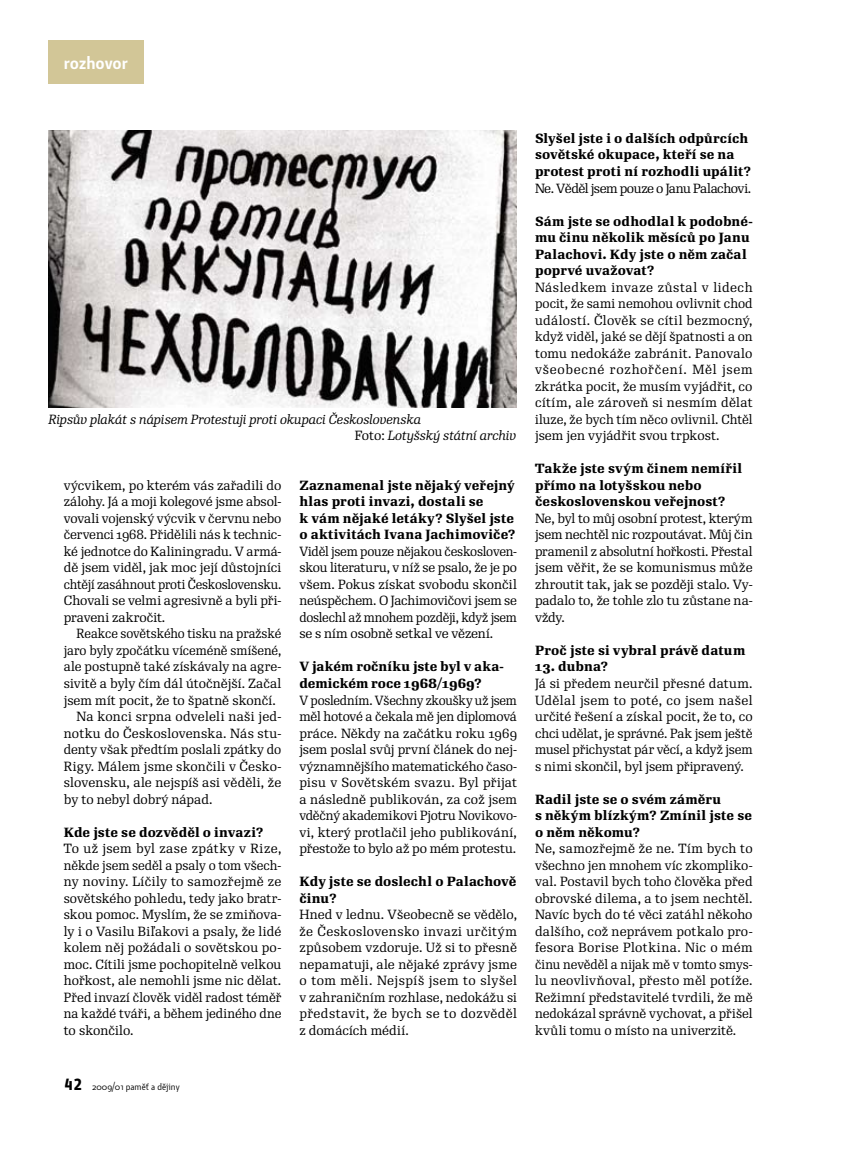
<style>
.page{position:relative;width:859px;height:1149px;background:#fff}
.page>*{position:absolute;margin:0;border:0;box-sizing:border-box;transform-origin:0 0}
.t1{font:600 18px "Botanika Std";color:#fff}
.t2{font:12.9px/16.5px "Re Public Std";color:#000;text-align:justify}
.t3{font:500 12.9px/16.5px "Re Public Std";letter-spacing:.005em;color:#000}
.t4{font:12.9px/16.5px "Re Public Std";color:#000;text-align:justify;scale:.95 1}
.t5{font:12.9px/16.5px "Re Public Std";color:#000;text-align:justify;scale:.96 1}
.t6{font:italic 12.9px/16.5px "Re Public Std";letter-spacing:-.005em;color:#000}
.t7{font:12.9px "Re Public Std";letter-spacing:-.04em;color:#000}
.t8{font:12.9px "Re Public Std";letter-spacing:.02em;color:#000}
.t9{font:9.75px "Botanika Std";color:#000}
.s1{font-style:normal}
.s2{font-family:"Botanika Mono";font-weight:700;font-size:15.75px}
</style>
<div class="page">
<div style="left:48px;top:40px;width:96px;height:44px;background:#d2c697"></div>
<img style="left:48px;top:130px;width:469px;height:277px">
<h1 class="t1" style="left:64px;top:50px;width:66px">rozhovor</h1>
<p class="t6" style="left:355px;top:411px;width:163px;text-indent:-306px">Ripsův plakát s nápisem Protestuji proti okupaci Československa<br><span class="s1">Foto:</span> Lotyšský státní archiv</p>
<p class="t2" style="left:64px;top:477px;width:219px">výcvikem, po kterém vás zařadili do zálohy. Já a moji kolegové jsme absol&shy;vovali vojenský výcvik v červnu nebo červenci 1968. Přidělili nás k technic&shy;ké jednotce do Kaliningradu. V armá&shy;dě jsem viděl, jak moc její důstojníci chtějí zasáhnout proti Československu.<br>Chovali se velmi agresivně a byli při&shy;praveni zakročit.</p>
<p class="t4" style="left:77px;top:625px;width:217px">Reakce sovětského tisku na pražské</p>
<p class="t5" style="left:64px;top:642px;width:228px">jaro byly zpočátku víceméně smíšené,</p>
<p class="t2" style="left:64px;top:658px;width:219px">ale postupně také získávaly na agre-</p>
<p class="t2" style="left:64px;top:675px;width:219px">sivitě a byly čím dál útočnější. Začal</p>
<p class="t2" style="left:64px;top:691px;width:213px">jsem mít pocit, že to špatně skončí.</p>
<p class="t8" style="left:77px;top:708px;width:206px">Na konci srpna odveleli naši jed-</p>
<p class="t2" style="left:64px;top:724px;width:219px">notku do Československa. Nás stu-</p>
<p class="t2" style="left:64px;top:741px;width:219px">denty však předtím poslali zpátky do</p>
<p class="t2" style="left:64px;top:757px;width:219px">Rigy. Málem jsme skončili v Česko-</p>
<p class="t2" style="left:64px;top:774px;width:219px">slovensku, ale nejspíš asi věděli, že</p>
<p class="t2" style="left:64px;top:790px;width:150px">by to nebyl dobrý nápad.</p>
<p class="t3" style="left:64px;top:823px;width:201px">Kde jste se dozvěděl o invazi?</p>
<p class="t2" style="left:64px;top:840px;width:219px">To už jsem byl zase zpátky v Rize, někde jsem seděl a psaly o tom všech&shy;ny noviny. Líčily to samozřejmě ze sovětského pohledu, tedy jako bratr&shy;skou pomoc. Myslím, že se zmiňova&shy;ly i o Vasilu Biľakovi a psaly, že lidé kolem něj požádali o sovětskou po&shy;moc. Cítili jsme pochopitelně velkou hořkost, ale nemohli jsme nic dělat.<br>Před invazí člověk viděl radost téměř na každé tváři, a během jediného dne to skončilo.</p>
<p class="t9" style="left:64px;top:1079px;width:117px"><span class="s2">42</span> 2009/01 paměť a dějiny</p>
<p class="t3" style="left:299px;top:477px;width:218px">Zaznamenal jste nějaký veřejný hlas proti invazi, dostali se<br>k vám nějaké letáky? Slyšel jste o aktivitách Ivana Jachimoviče?</p>
<p class="t5" style="left:299px;top:543px;width:228px">Viděl jsem pouze nějakou českosloven&shy;skou literaturu, v níž se psalo, že je po všem. Pokus získat svobodu skončil neúspěchem. O Jachimovičovi jsem se doslechl až mnohem později, když jsem se s ním osobně setkal ve vězení.</p>
<p class="t3" style="left:299px;top:658px;width:206px">V jakém ročníku jste byl v aka&shy;demickém roce 1968/1969?</p>
<p class="t4" style="left:299px;top:691px;width:231px">V posledním. Všechny zkoušky už jsem měl hotové a čekala mě jen diplomová práce. Někdy na začátku roku 1969 jsem poslal svůj první článek do nej&shy;významnějšího matematického časo&shy;pisu v Sovětském svazu. Byl přijat a následně publikován, za což jsem vděčný akademikovi Pjotru Novikovo&shy;vi, který protlačil jeho publikování, přestože to bylo až po mém protestu.</p>
<p class="t3" style="left:299px;top:873px;width:219px">Kdy jste se doslechl o Palachově činu?</p>
<p class="t2" style="left:299px;top:906px;width:219px">Hned v lednu. Všeobecně se vědělo, že Československo invazi určitým způsobem vzdoruje. Už si to přesně nepamatuji, ale nějaké zprávy jsme o tom měli. Nejspíš jsem to slyšel v zahraničním rozhlase, nedokážu si představit, že bych se to dozvěděl z domácích médií.</p>
<p class="t3" style="left:535px;top:130px;width:218px">Slyšel jste i o dalších odpůrcích sovětské okupace, kteří se na protest proti ní rozhodli upálit?</p>
<p class="t7" style="left:535px;top:180px;width:218px">Ne. Věděl jsem pouze o Janu Palachovi.</p>
<p class="t3" style="left:535px;top:212px;width:219px">Sám jste se odhodlal k podobné&shy;mu činu několik měsíců po Janu<br>Palachovi. Kdy jste o něm začal poprvé uvažovat?</p>
<p class="t2" style="left:535px;top:279px;width:219px">Následkem invaze zůstal v lidech pocit, že sami nemohou ovlivnit chod událostí. Člověk se cítil bezmocný, když viděl, jaké se dějí špatnosti a on tomu nedokáže zabránit. Panovalo všeobecné rozhořčení. Měl jsem zkrátka pocit, že musím vyjádřit, co cítím, ale zároveň si nesmím dělat iluze, že bych tím něco ovlivnil. Chtěl jsem jen vyjádřit svou trpkost.</p>
<p class="t3" style="left:535px;top:460px;width:209px">Takže jste svým činem nemířil přímo na lotyšskou nebo československou veřejnost?</p>
<p class="t2" style="left:535px;top:510px;width:219px">Ne, byl to můj osobní protest, kterým jsem nechtěl nic rozpoutávat. Můj čin pramenil z absolutní hořkosti. Přestal jsem věřit, že se komunismus může zhroutit tak, jak se později stalo. Vy&shy;padalo to, že tohle zlo tu zůstane na&shy;vždy.</p>
<p class="t3" style="left:535px;top:642px;width:212px">Proč jste si vybral právě datum</p>
<p class="t3" style="left:535px;top:658px;width:75px">13. dubna?</p>
<p class="t2" style="left:535px;top:675px;width:219px">Já si předem neurčil přesné datum.<br>Udělal jsem to poté, co jsem našel určité řešení a získal pocit, že to, co chci udělat, je správné. Pak jsem ještě musel přichystat pár věcí, a když jsem s nimi skončil, byl jsem připravený.</p>
<p class="t3" style="left:535px;top:790px;width:218px">Radil jste se o svém záměru<br>s někým blízkým? Zmínil jste se o něm někomu?</p>
<p class="t2" style="left:535px;top:840px;width:219px">Ne, samozřejmě že ne. Tím bych to všechno jen mnohem víc zkompliko&shy;val. Postavil bych toho člověka před obrovské dilema, a to jsem nechtěl.<br>Navíc bych do té věci zatáhl někoho dalšího, což neprávem potkalo pro&shy;fesora Borise Plotkina. Nic o mém činu nevěděl a nijak mě v tomto smys&shy;lu neovlivňoval, přesto měl potíže.<br>Režimní představitelé tvrdili, že mě nedokázal správně vychovat, a přišel kvůli tomu o místo na univerzitě.</p>
</div>
